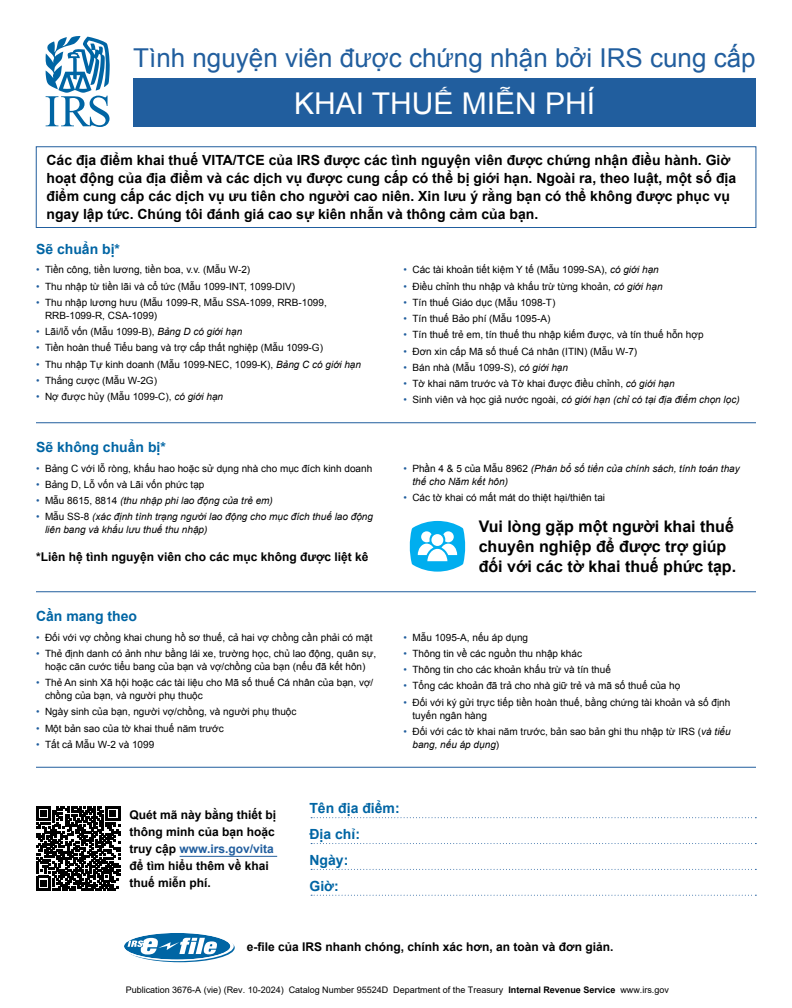
<style>
.page{position:relative;width:792px;height:1008px;background:#fff}
.page>*{position:absolute;margin:0;border:0;box-sizing:border-box;transform-origin:0 0}
.h1_title_vie{font:30px "Arial";color:#fff}
.h1_title_vie-2{font:26px "Arial";color:#215e9e}
.call_out_vie{font:700 16px/20px "Arial";color:#000}
.body_bold_vie{font:700 14px/18px "Arial";color:#000}
.h2_heading_vie{font:700 14px "Arial";color:#0065a4}
.body_bold_vie-2{font:700 12px/17px "Arial";color:#000}
.bullets_vie{font:10px/13px "Arial";color:#000}
.bullets_vie-2{font:italic 10px/13px "Arial";color:#000}
.prod_id{font:9px "Arial";color:#000}
.s1{color:#215e9e}
.s2{font-style:italic}
.s3{font-style:normal;color:#215e9e}
.s4{font-style:normal}
.s5{font-weight:700}
</style>
<div class="page">
<svg style="left:45px;top:36px;width:65px;height:91px"></svg>
<svg style="left:409px;top:521px;width:57px;height:51px"></svg>
<svg style="left:124px;top:933px;width:106px;height:27px"></svg>
<div style="left:36px;top:146px;width:720px;height:82px;border:1px solid #215e9e"></div>
<div style="left:134px;top:78px;width:622px;height:49px;background:#215e9e"></div>
<hr style="left:36px;top:422px;width:720px;height:1px;background:#215e9e">
<hr style="left:36px;top:592px;width:720px;height:1px;background:#215e9e">
<hr style="left:180px;top:856px;width:97px;height:1px;background:#215e9e">
<svg style="left:36px;top:807px;width:84px;height:83px"></svg>
<hr style="left:36px;top:767px;width:720px;height:1px;background:#215e9e">
<svg style="left:311px;top:817px;width:445px;height:1px"></svg>
<svg style="left:311px;top:843px;width:445px;height:1px"></svg>
<svg style="left:311px;top:869px;width:445px;height:1px"></svg>
<svg style="left:311px;top:895px;width:445px;height:1px"></svg>
<h1 class="h1_title_vie-2" style="left:133px;top:40px;width:624px">Tình nguyện viên được chứng nhận bởi IRS cung cấp</h1>
<h1 class="h1_title_vie" style="left:294px;top:83px;width:303px">KHAI THUẾ MIỄN PHÍ</h1>
<p class="body_bold_vie" style="left:46px;top:152px;width:691px">Các địa điểm khai thuế VITA/TCE của IRS được các tình nguyện viên được chứng nhận điều hành. Giờ hoạt động của địa điểm và các dịch vụ được cung cấp có thể bị giới hạn. Ngoài ra, theo luật, một số địa điểm cung cấp các dịch vụ ưu tiên cho người cao niên. Xin lưu ý rằng bạn có thể không được phục vụ ngay lập tức. Chúng tôi đánh giá cao sự kiên nhẫn và thông cảm của bạn.</p>
<h2 class="h2_heading_vie" style="left:36px;top:240px;width:86px">Sẽ chuẩn bị*</h2>
<p class="bullets_vie" style="left:36px;top:263px;width:216px"><span class="s1">•</span> Tiền công, tiền lương, tiền boa, v.v. (Mẫu W-2)</p>
<p class="bullets_vie" style="left:36px;top:280px;width:261px"><span class="s1">•</span> Thu nhập từ tiền lãi và cổ tức (Mẫu 1099-INT, 1099-DIV)</p>
<p class="bullets_vie" style="left:45px;top:296px;width:283px;text-indent:-9px"><span class="s1">•</span> Thu nhập lương hưu (Mẫu 1099-R, Mẫu SSA-1099, RRB-1099,<br>RRB-1099-R, CSA-1099)</p>
<p class="bullets_vie" style="left:36px;top:325px;width:208px"><span class="s1">•</span> Lãi/lỗ vốn (Mẫu 1099-B), <span class="s2">Bảng D có giới hạn</span></p>
<p class="bullets_vie" style="left:36px;top:341px;width:289px"><span class="s1">•</span> Tiền hoàn thuế Tiểu bang và trợ cấp thất nghiệp (Mẫu 1099-G)</p>
<p class="bullets_vie" style="left:36px;top:358px;width:327px"><span class="s1">•</span> Thu nhập Tự kinh doanh (Mẫu 1099-NEC, 1099-K), <span class="s2">Bảng C có giới hạn</span></p>
<p class="bullets_vie" style="left:36px;top:374px;width:122px"><span class="s1">•</span> Thắng cược (Mẫu W-2G)</p>
<p class="bullets_vie" style="left:36px;top:390px;width:189px"><span class="s1">•</span> Nợ được hủy (Mẫu 1099-C), <span class="s2">có giới hạn</span></p>
<h2 class="h2_heading_vie" style="left:36px;top:438px;width:131px">Sẽ không chuẩn bị*</h2>
<p class="bullets_vie" style="left:36px;top:462px;width:338px"><span class="s1">•</span> Bảng C với lỗ ròng, khấu hao hoặc sử dụng nhà cho mục đích kinh doanh</p>
<p class="bullets_vie" style="left:36px;top:478px;width:170px"><span class="s1">•</span> Bảng D, Lỗ vốn và Lãi vốn phức tạp</p>
<p class="bullets_vie-2" style="left:36px;top:494px;width:238px"><span class="s3">•</span> <span class="s4">Mẫu 8615, 8814</span> (thu nhập phi lao động của trẻ em)</p>
<p class="bullets_vie-2" style="left:45px;top:510px;width:330px;text-indent:-9px"><span class="s3">•</span> <span class="s4">Mẫu SS-8</span> (xác định tình trạng người lao động cho mục đích thuế lao động liên bang và khấu lưu thuế thu nhập)</p>
<p class="body_bold_vie-2" style="left:36px;top:549px;width:334px">*Liên hệ tình nguyện viên cho các mục không được liệt kê</p>
<h2 class="h2_heading_vie" style="left:36px;top:607px;width:103px">Cần mang theo</h2>
<p class="bullets_vie" style="left:36px;top:631px;width:338px"><span class="s1">•</span> Đối với vợ chồng khai chung hồ sơ thuế, cả hai vợ chồng cần phải có mặt</p>
<p class="bullets_vie" style="left:36px;top:647px;width:342px;text-align:center"><span class="s1">•</span> Thẻ định danh có ảnh như bằng lái xe, trường học, chủ lao động, quân sự, hoặc căn cước tiểu bang của bạn và vợ/chồng của bạn (nếu đã kết hôn)</p>
<p class="bullets_vie" style="left:45px;top:676px;width:330px;text-indent:-9px"><span class="s1">•</span> Thẻ An sinh Xã hội hoặc các tài liệu cho Mã số thuế Cá nhân của bạn, vợ/ chồng của bạn, và người phụ thuộc</p>
<p class="bullets_vie" style="left:36px;top:705px;width:262px"><span class="s1">•</span> Ngày sinh của bạn, người vợ/chồng, và người phụ thuộc</p>
<p class="bullets_vie" style="left:36px;top:722px;width:189px"><span class="s1">•</span> Một bản sao của tờ khai thuế năm trước</p>
<p class="bullets_vie" style="left:36px;top:738px;width:120px"><span class="s1">•</span> Tất cả Mẫu W-2 và 1099</p>
<p class="bullets_vie" style="left:404px;top:263px;width:257px"><span class="s1">•</span> Các tài khoản tiết kiệm Y tế (Mẫu 1099-SA), <span class="s2">có giới hạn</span></p>
<p class="bullets_vie" style="left:404px;top:280px;width:261px"><span class="s1">•</span> Điều chỉnh thu nhập và khấu trừ từng khoản, <span class="s2">có giới hạn</span></p>
<p class="bullets_vie" style="left:404px;top:296px;width:153px"><span class="s1">•</span> Tín thuế Giáo dục (Mẫu 1098-T)</p>
<p class="bullets_vie" style="left:404px;top:312px;width:148px"><span class="s1">•</span> Tín thuế Bảo phí (Mẫu 1095-A)</p>
<p class="bullets_vie" style="left:404px;top:328px;width:302px"><span class="s1">•</span> Tín thuế trẻ em, tín thuế thu nhập kiếm được, và tín thuế hỗn hợp</p>
<p class="bullets_vie" style="left:404px;top:345px;width:235px"><span class="s1">•</span> Đơn xin cấp Mã số thuế Cá nhân (ITIN) (Mẫu W-7)</p>
<p class="bullets_vie" style="left:404px;top:361px;width:166px"><span class="s1">•</span> Bán nhà (Mẫu 1099-S), <span class="s2">có giới hạn</span></p>
<p class="bullets_vie" style="left:404px;top:377px;width:273px"><span class="s1">•</span> Tờ khai năm trước và Tờ khai được điều chỉnh, <span class="s2">có giới hạn</span></p>
<p class="bullets_vie-2" style="left:404px;top:393px;width:338px"><span class="s3">•</span> <span class="s4">Sinh viên và học giả nước ngoài,</span> có giới hạn (chỉ có tại địa điểm chọn lọc)</p>
<p class="bullets_vie-2" style="left:412px;top:462px;width:329px;text-indent:-9px"><span class="s3">•</span> <span class="s4">Phần 4 &amp; 5 của Mẫu 8962</span> (Phân bổ số tiền của chính sách, tính toán thay thế cho Năm kết hôn)</p>
<p class="bullets_vie" style="left:403px;top:491px;width:203px"><span class="s1">•</span> Các tờ khai có mất mát do thiệt hại/thiên tai</p>
<p class="call_out_vie" style="left:479px;top:517px;width:259px">Vui lòng gặp một người khai thuế chuyên nghiệp để được trợ giúp đối với các tờ khai thuế phức tạp.</p>
<p class="bullets_vie" style="left:404px;top:631px;width:126px"><span class="s1">•</span> Mẫu 1095-A, nếu áp dụng</p>
<p class="bullets_vie" style="left:404px;top:647px;width:180px"><span class="s1">•</span> Thông tin về các nguồn thu nhập khác</p>
<p class="bullets_vie" style="left:404px;top:663px;width:209px"><span class="s1">•</span> Thông tin cho các khoản khấu trừ và tín thuế</p>
<p class="bullets_vie" style="left:404px;top:679px;width:278px"><span class="s1">•</span> Tổng các khoản đã trả cho nhà giữ trẻ và mã số thuế của họ</p>
<p class="bullets_vie" style="left:412px;top:696px;width:319px;text-indent:-9px"><span class="s1">•</span> Đối với ký gửi trực tiếp tiền hoàn thuế, bằng chứng tài khoản và số định tuyến ngân hàng</p>
<p class="bullets_vie" style="left:412px;top:725px;width:320px;text-indent:-9px"><span class="s1">•</span> Đối với các tờ khai năm trước, bản sao bản ghi thu nhập từ IRS (<span class="s2">và tiểu bang, nếu áp dụng</span>)</p>
<p class="body_bold_vie-2" style="left:130px;top:807px;width:148px">Quét mã này bằng thiết bị thông minh của bạn hoặc truy cập <span class="s1">www.irs.gov/vita </span>để tìm hiểu thêm về khai thuế miễn phí.</p>
<h2 class="h2_heading_vie" style="left:309px;top:799px;width:92px">Tên địa điểm:</h2>
<h2 class="h2_heading_vie" style="left:309px;top:825px;width:52px">Địa chỉ:</h2>
<h2 class="h2_heading_vie" style="left:309px;top:851px;width:40px">Ngày:</h2>
<h2 class="h2_heading_vie" style="left:309px;top:877px;width:31px">Giờ:</h2>
<p class="body_bold_vie-2" style="left:247px;top:939px;width:368px">e-file của IRS nhanh chóng, chính xác hơn, an toàn và đơn giản.</p>
<p class="prod_id" style="left:126px;top:984px;width:545px">Publication 3676-A (vie) (Rev. 10-2024) Catalog Number 95524D Department of the Treasury <span class="s5">Internal Revenue Service</span> www.irs.gov</p>
</div>
